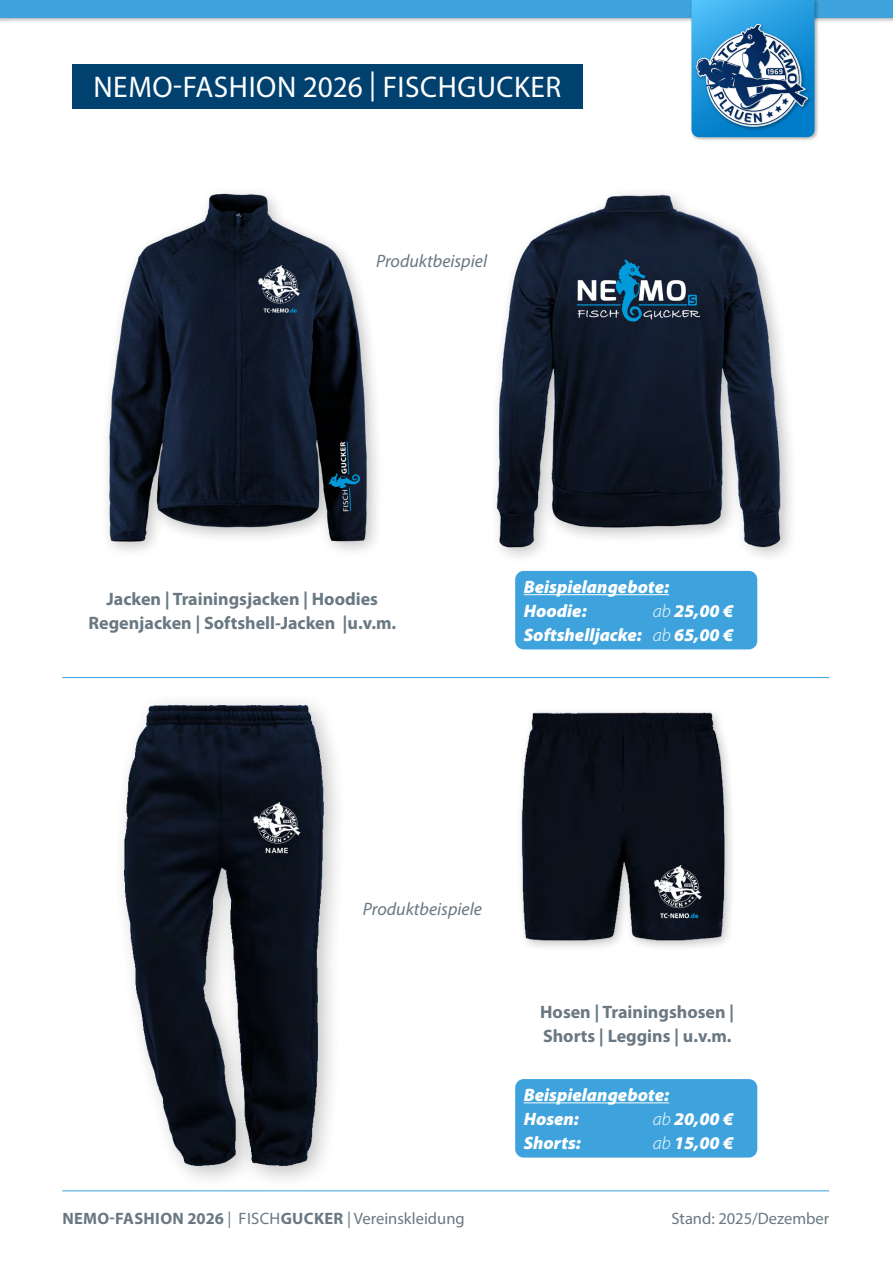
<style>
.page{position:relative;width:893px;height:1263px;background:#fff}
.page>*{position:absolute;margin:0;border:0;box-sizing:border-box;transform-origin:0 0}
.t1{font:30px "Myriad Pro";letter-spacing:.02em;color:#fff}
.t2{font:700 18px/24px "Myriad Pro";color:#697882;text-align:center}
.t3{font:italic 900 18px/24px "Myriad Pro";color:#fff}
.t4{font:italic 18px "Myriad Pro";color:#697882}
.t5{font:700 16.5px "Myriad Pro";letter-spacing:.02em;color:#697882}
.t6{font:16.5px "Myriad Pro";color:#697882}
.s1{font-weight:300}
.s2{font-weight:400}
</style>
<div class="page">
<hr style="left:62px;top:1190px;width:767px;height:1px;background:#3ea3dc">
<hr style="left:62px;top:677px;width:767px;height:1px;background:#3ea3dc">
<div style="left:488px;top:186px;width:310px;height:379px;background:#000;opacity:.25"></div>
<img style="left:493px;top:191px;width:292px;height:360px">
<div style="left:99px;top:184px;width:285px;height:375px;background:#000;opacity:.25"></div>
<img style="left:106px;top:191px;width:265px;height:352px">
<div style="left:0;top:0;width:893px;height:24px;background:#000;opacity:.35"></div>
<div style="left:0;top:0;width:893px;height:17px;background:#3ea3dc"></div>
<img style="left:689px;top:0;width:131px;height:140px">
<svg style="left:691px;top:0;width:124px;height:137px"></svg>
<img style="left:520px;top:712px;width:210px;height:235px">
<img style="left:122px;top:702px;width:215px;height:471px">
<div style="left:515px;top:571px;width:242px;height:78px;background:#3ea3dc;border-radius:9px"></div>
<hr style="left:524px;top:594px;width:145px;height:1px;background:#fff">
<div style="left:515px;top:1079px;width:242px;height:78px;background:#3ea3dc;border-radius:9px"></div>
<hr style="left:524px;top:1102px;width:145px;height:1px;background:#fff">
<div style="left:72px;top:64px;width:511px;height:44px;background:#004170"></div>
<h1 class="t1" style="left:93px;top:69px;width:469px">NEMO-FASHION 2026 | FISCHGUCKER</h1>
<p class="t4" style="left:376px;top:249px;width:113px">Produktbeispiel</p>
<p class="t2" style="left:89px;top:586px;width:309px">Jacken | Trainingsjacken | Hoodies<br>Regenjacken | Softshell-Jacken |u.v.m.</p>
<p class="t3" style="left:524px;top:574px;width:147px">Beispielangebote:<br>Hoodie:</p>
<p class="t3" style="left:524px;top:598px;width:211px;text-align:right"><span class="s1">ab</span> 25,00 €<br>Softshelljacke: <span class="s1">ab</span> 65,00 €</p>
<p class="t4" style="left:363px;top:898px;width:121px">Produktbeispiele</p>
<p class="t5" style="left:62px;top:1208px;width:404px">NEMO-FASHION 2026 <span class="s2">| FISCH</span>GUCKER <span class="s2">| Vereinskleidung</span></p>
<p class="t2" style="left:540px;top:999px;width:196px;text-align:left">Hosen | Trainingshosen |<br>Shorts | Leggins | u.v.m.</p>
<p class="t3" style="left:524px;top:1082px;width:147px">Beispielangebote:<br>Hosen:</p>
<p class="t3" style="left:653px;top:1106px;width:82px"><span class="s1">ab</span> 20,00 €</p>
<p class="t3" style="left:524px;top:1130px;width:59px">Shorts:</p>
<p class="t3" style="left:653px;top:1130px;width:82px"><span class="s1">ab</span> 15,00 €</p>
<p class="t6" style="left:671px;top:1208px;width:159px">Stand: 2025/Dezember</p>
</div>
